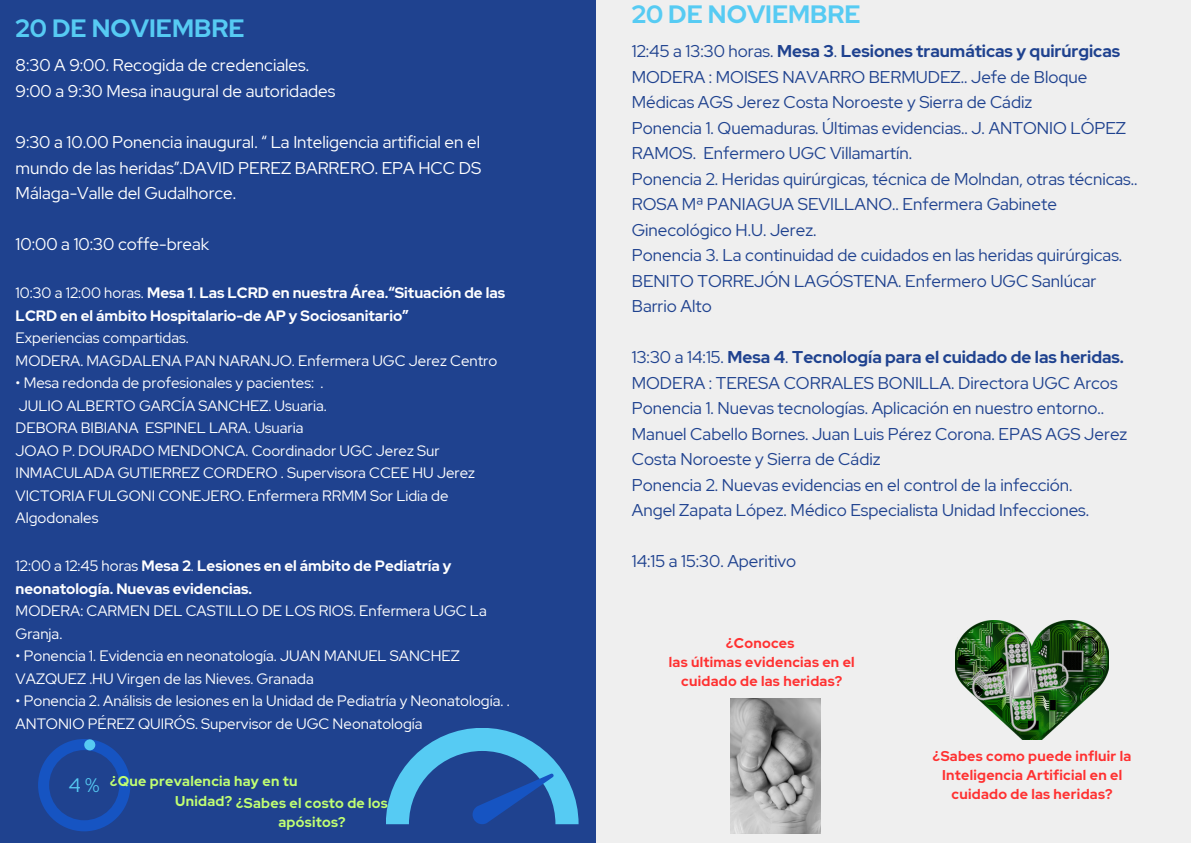
<style>
.page{position:relative;width:1191px;height:843px;background:#fff}
.page>*{position:absolute;margin:0;border:0;box-sizing:border-box;transform-origin:0 0}
.t1{font:700 25px "Red Hat Display";color:#56cbf3}
.t2{font:19.4px "Red Hat Display";color:#56cbf3}
.t3{font:17px/25.5px "Red Hat Display";color:#1f428f}
.t4{font:17px/25.5px "Red Hat Display";color:#fff}
.t5{font:15px/22.5px "Red Hat Display";color:#fff}
.t6{font:700 15px/22.5px "Red Hat Display";color:#fff}
.t7{font:700 14.1px/19.1px "Red Hat Display";letter-spacing:.02em;color:#ff3131;text-align:center}
.t8{font:700 14.1px/19.1px "Red Hat Display";letter-spacing:.02em;color:#c1ff72;text-align:center}
.s1{font-weight:400}
.s2{font-weight:700}
</style>
<div class="page">
<div style="left:0;top:0;width:1190px;height:842px;background:#efefef"></div>
<div style="left:0;top:0;width:595px;height:842px;background:#1f428f"></div>
<svg style="left:38px;top:739px;width:92px;height:92px"></svg>
<svg style="left:386px;top:728px;width:192px;height:96px"></svg>
<img style="left:955px;top:620px;width:153px;height:119px">
<img style="left:730px;top:698px;width:90px;height:134px">
<h3 class="t1" style="left:16px;top:12px;width:230px">20 DE NOVIEMBRE</h3>
<h2 class="t4" style="left:16px;top:53px;width:321px">8:30 A 9:00. Recogida de credenciales.<br>9:00 a 9:30 Mesa inaugural de autoridades</h2>
<h2 class="t4" style="left:16px;top:129px;width:467px;text-align:justify">9:30 a 10.00 Ponencia inaugural. “ La Inteligencia artificial en el mundo de las heridas”.DAVID PEREZ BARRERO. EPA HCC DS Málaga-Valle del Gudalhorce.</h2>
<p class="t4" style="left:16px;top:231px;width:195px">10:00 a 10:30 coffe-break</p>
<p class="t6" style="left:16px;top:281px;width:491px"><span class="s1">10:30 a 12:00 horas.</span> Mesa 1<span class="s1">.</span> Las LCRD en nuestra Área.“Situación de las<br>LCRD en el ámbito Hospitalario-de AP y Sociosanitario”</p>
<p class="t5" style="left:16px;top:326px;width:175px">Experiencias compartidas.</p>
<p class="t5" style="left:16px;top:349px;width:483px">MODERA. MAGDALENA PAN NARANJO. Enfermera UGC Jerez Centro</p>
<p class="t5" style="left:16px;top:371px;width:309px">• Mesa redonda de profesionales y pacientes: .</p>
<p class="t5" style="left:19px;top:394px;width:309px">JULIO ALBERTO GARCÍA SANCHEZ. Usuaria.</p>
<p class="t5" style="left:16px;top:416px;width:289px">DEBORA BIBIANA ESPINEL LARA. Usuaria</p>
<p class="t5" style="left:16px;top:439px;width:461px">JOAO P. DOURADO MENDONCA. Coordinador UGC Jerez Sur<br>INMACULADA GUTIERREZ CORDERO . Supervisora CCEE HU Jerez</p>
<p class="t5" style="left:16px;top:484px;width:434px">VICTORIA FULGONI CONEJERO. Enfermera RRMM Sor Lidia de<br>Algodonales</p>
<p class="t6" style="left:16px;top:554px;width:437px"><span class="s1">12:00 a 12:45 horas</span> Mesa 2<span class="s1">.</span> Lesiones en el ámbito de Pediatría y neonatología. Nuevas evidencias.</p>
<p class="t5" style="left:16px;top:599px;width:472px">MODERA: CARMEN DEL CASTILLO DE LOS RIOS. Enfermera UGC La<br>Granja.</p>
<p class="t5" style="left:16px;top:644px;width:445px">• Ponencia 1. Evidencia en neonatología. JUAN MANUEL SANCHEZ<br>VAZQUEZ .HU Virgen de las Nieves. Granada</p>
<h3 class="t5" style="left:16px;top:689px;width:495px">• Ponencia 2. Análisis de lesiones en la Unidad de Pediatría y Neonatología. .<br>ANTONIO PÉREZ QUIRÓS. Supervisor de UGC Neonatología</h3>
<p class="t2" style="left:69px;top:772px;width:32px">4%</p>
<h1 class="t8" style="left:110px;top:771px;width:189px">¿Que prevalencia hay en tu<br>Unidad?</h1>
<h2 class="t8" style="left:236px;top:793px;width:153px">¿Sabes el costo de los apósitos?</h2>
<p class="t1" style="left:631px;top:-2px;width:230px">20 DE NOVIEMBRE</p>
<h2 class="t3" style="left:631px;top:38px;width:507px">12:45 a 13:30 horas. <span class="s2">Mesa 3</span>. <span class="s2">Lesiones traumáticas y quirúrgicas </span>MODERA : MOISES NAVARRO BERMUDEZ.. Jefe de Bloque Médicas AGS Jerez Costa Noroeste y Sierra de Cádiz<br>Ponencia 1. Quemaduras. Últimas evidencias.. J. ANTONIO LÓPEZ RAMOS. Enfermero UGC Villamartín.<br>Ponencia 2. Heridas quirúrgicas, técnica de Molndan, otras técnicas..<br>ROSA Mª PANIAGUA SEVILLANO.. Enfermera Gabinete Ginecológico H.U. Jerez.<br>Ponencia 3. La continuidad de cuidados en las heridas quirúrgicas.<br>BENITO TORREJÓN LAGÓSTENA. Enfermero UGC Sanlúcar Barrio Alto</h2>
<h2 class="t3" style="left:631px;top:344px;width:497px">13:30 a 14:15. <span class="s2">Mesa 4</span>. <span class="s2">Tecnología para el cuidado de las heridas.<br></span>MODERA : TERESA CORRALES BONILLA. Directora UGC Arcos Ponencia 1. Nuevas tecnologías. Aplicación en nuestro entorno..<br>Manuel Cabello Bornes. Juan Luis Pérez Corona. EPAS AGS Jerez Costa Noroeste y Sierra de Cádiz<br>Ponencia 2. Nuevas evidencias en el control de la infección.<br>Angel Zapata López. Médico Especialista Unidad Infecciones.</h2>
<h3 class="t3" style="left:631px;top:548px;width:166px">14:15 a 15:30. Aperitivo</h3>
<p class="t7" style="left:668px;top:633px;width:187px">¿Conoces<br>las últimas evidencias en el cuidado de las heridas?</p>
<h3 class="t7" style="left:932px;top:746px;width:200px">¿Sabes como puede influir la<br>Inteligencia Artificial en el cuidado de las heridas?</h3>
</div>
